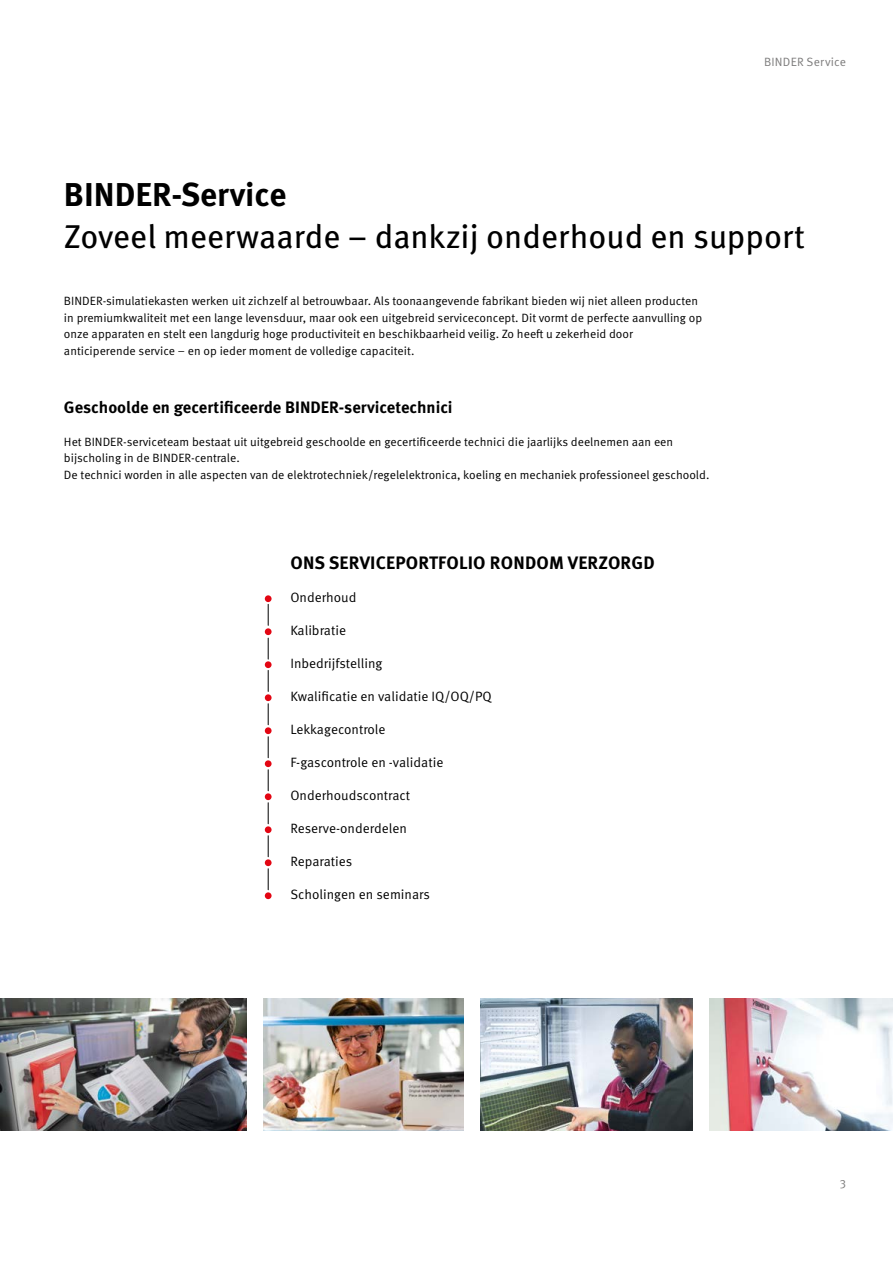
<style>
.page{position:relative;width:893px;height:1263px;background:#fff}
.page>*{position:absolute;margin:0;border:0;box-sizing:border-box;transform-origin:0 0}
.t1{font:33px "Meta Pro";color:#000}
.t2{font:700 33px "Meta Pro";color:#000}
.t3{font:700 18px "Meta Pro";letter-spacing:.01em;color:#000}
.t4{font:700 16.5px "Meta Pro";color:#000}
.t5{font:13.5px "Meta Pro Norm";color:#000}
.t6{font:12px/16.5px "Meta Pro Norm";color:#000}
.t7{font:12px "Meta Pro Norm";letter-spacing:.015em;color:#7c7b7b}
</style>
<div class="page">
<div style="left:265px;top:595px;width:7px;height:7px;background:#e30613;border-radius:50%"></div>
<div style="left:265px;top:628px;width:7px;height:7px;background:#e30613;border-radius:50%"></div>
<div style="left:265px;top:661px;width:7px;height:7px;background:#e30613;border-radius:50%"></div>
<div style="left:265px;top:694px;width:7px;height:7px;background:#e30613;border-radius:50%"></div>
<svg style="left:268px;top:604px;width:1px;height:21px"></svg>
<svg style="left:268px;top:638px;width:1px;height:21px"></svg>
<svg style="left:268px;top:670px;width:1px;height:21px"></svg>
<div style="left:265px;top:727px;width:7px;height:7px;background:#e30613;border-radius:50%"></div>
<svg style="left:268px;top:704px;width:1px;height:21px"></svg>
<div style="left:265px;top:760px;width:7px;height:7px;background:#e30613;border-radius:50%"></div>
<svg style="left:268px;top:737px;width:1px;height:21px"></svg>
<div style="left:265px;top:793px;width:7px;height:7px;background:#e30613;border-radius:50%"></div>
<svg style="left:268px;top:770px;width:1px;height:21px"></svg>
<div style="left:265px;top:826px;width:7px;height:7px;background:#e30613;border-radius:50%"></div>
<svg style="left:268px;top:803px;width:1px;height:21px"></svg>
<div style="left:265px;top:859px;width:7px;height:7px;background:#e30613;border-radius:50%"></div>
<div style="left:265px;top:892px;width:7px;height:7px;background:#e30613;border-radius:50%"></div>
<svg style="left:268px;top:836px;width:1px;height:21px"></svg>
<svg style="left:268px;top:869px;width:1px;height:21px"></svg>
<img style="left:1px;top:998px;width:246px;height:132px">
<img style="left:480px;top:998px;width:213px;height:132px">
<img style="left:264px;top:998px;width:199px;height:132px">
<img style="left:710px;top:998px;width:183px;height:132px">
<p class="t7" style="left:764px;top:53px;width:84px">BINDER Service</p>
<h1 class="t2" style="left:64px;top:169px;width:224px">BINDER-Service</h1>
<h1 class="t1" style="left:64px;top:211px;width:742px">Zoveel meerwaarde – dankzij onderhoud en support</h1>
<p class="t6" style="left:64px;top:292px;width:640px">BINDER-simulatiekasten werken uit zichzelf al betrouwbaar. Als toonaangevende fabrikant bieden wij niet alleen producten in premiumkwaliteit met een lange levensduur, maar ook een uitgebreid serviceconcept. Dit vormt de perfecte aanvulling op onze apparaten en stelt een langdurig hoge productiviteit en beschikbaarheid veilig. Zo heeft u zekerheid door anticiperende service – en op ieder moment de volledige capaciteit.</p>
<h3 class="t4" style="left:64px;top:394px;width:390px">Geschoolde en gecertificeerde BINDER-servicetechnici</h3>
<p class="t6" style="left:64px;top:432px;width:647px">Het BINDER-serviceteam bestaat uit uitgebreid geschoolde en gecertificeerde technici die jaarlijks deelnemen aan een bijscholing in de BINDER-centrale.<br>De technici worden in alle aspecten van de elektrotechniek/regelelektronica, koeling en mechaniek professioneel geschoold.</p>
<h2 class="t3" style="left:290px;top:549px;width:366px">ONS SERVICEPORTFOLIO RONDOM VERZORGD</h2>
<p class="t5" style="left:290px;top:587px;width:68px">Onderhoud</p>
<p class="t5" style="left:290px;top:620px;width:57px">Kalibratie</p>
<p class="t5" style="left:290px;top:653px;width:94px">Inbedrijfstelling</p>
<p class="t5" style="left:290px;top:686px;width:203px">Kwalificatie en validatie IQ/OQ/PQ</p>
<p class="t5" style="left:290px;top:719px;width:97px">Lekkagecontrole</p>
<p class="t5" style="left:290px;top:752px;width:155px">F-gascontrole en -validatie</p>
<p class="t5" style="left:290px;top:785px;width:121px">Onderhoudscontract</p>
<p class="t5" style="left:290px;top:818px;width:118px">Reserve-onderdelen</p>
<p class="t5" style="left:290px;top:851px;width:63px">Reparaties</p>
<p class="t5" style="left:290px;top:884px;width:141px">Scholingen en seminars</p>
<p class="t7" style="left:840px;top:1175px;width:8px">3</p>
</div>
